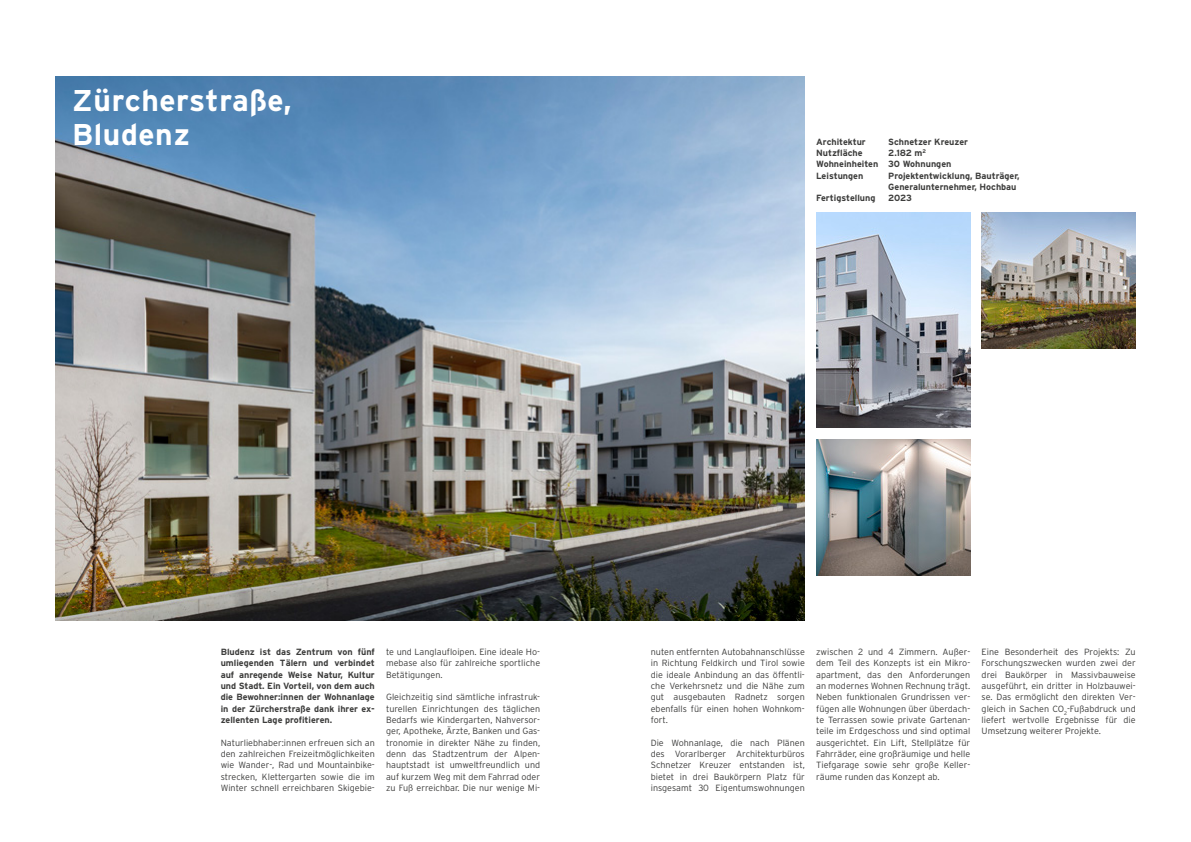
<style>
.page{position:relative;width:1191px;height:842px;background:#fff}
.page>*{position:absolute;margin:0;border:0;box-sizing:border-box;transform-origin:0 0}
.t1{font:700 30px/34px "Interstate";letter-spacing:.02em;color:#fff}
.t2{font:300 9px/11.3px "Interstate";color:#3c3c3b;text-align:justify}
.t3{font:700 9px/11.3px "Interstate";color:#3c3c3b}
</style>
<div class="page">
<img style="left:55px;top:77px;width:750px;height:544px">
<img style="left:816px;top:212px;width:154px;height:216px">
<img style="left:981px;top:212px;width:154px;height:136px">
<img style="left:816px;top:439px;width:154px;height:136px">
<h1 class="t1" style="left:72px;top:83px;width:221px">Zürcherstraße,<br>Bludenz</h1>
<p class="t3" style="left:816px;top:136px;width:51px">Architektur</p>
<p class="t3" style="left:888px;top:136px;width:81px">Schnetzer Kreuzer</p>
<p class="t3" style="left:816px;top:147px;width:48px">Nutzfläche</p>
<p class="t3" style="left:816px;top:147px;width:137px;text-indent:72px">2.182 m<sup>2<br></sup>Wohneinheiten 30 Wohnungen<br>Leistungen</p>
<p class="t3" style="left:888px;top:170px;width:133px">Projektentwicklung, Bauträger,<br>Generalunternehmer, Hochbau</p>
<p class="t3" style="left:816px;top:192px;width:61px">Fertigstellung</p>
<p class="t3" style="left:888px;top:192px;width:25px">2023</p>
<p class="t3" style="left:221px;top:646px;width:156px;text-align:justify">Bludenz ist das Zentrum von fünf umliegenden Tälern und verbindet auf anregende Weise Natur, Kultur und Stadt. Ein Vorteil, von dem auch die Bewohner:innen der Wohnanlage in der Zürcherstraße dank ihrer ex&shy;zellenten Lage profitieren.</p>
<p class="t2" style="left:221px;top:737px;width:156px">Naturliebhaber:innen erfreuen sich an den zahlreichen Freizeitmöglichkeiten wie Wander-, Rad und Mountainbike&shy;strecken, Klettergarten sowie die im Winter schnell erreichbaren Skigebie-</p>
<p class="t2" style="left:386px;top:646px;width:156px">te und Langlaufloipen. Eine ideale Ho&shy;mebase also für zahlreiche sportliche Betätigungen.</p>
<p class="t2" style="left:386px;top:691px;width:156px">Gleichzeitig sind sämtliche infrastruk&shy;turellen Einrichtungen des täglichen Bedarfs wie Kindergarten, Nahversor&shy;ger, Apotheke, Ärzte, Banken und Gas&shy;tronomie in direkter Nähe zu finden, denn das Stadtzentrum der Alpen&shy;hauptstadt ist umweltfreundlich und auf kurzem Weg mit dem Fahrrad oder zu Fuß erreichbar. Die nur wenige Mi-</p>
<p class="t2" style="left:651px;top:646px;width:156px">nuten entfernten Autobahnanschlüsse in Richtung Feldkirch und Tirol sowie die ideale Anbindung an das öffentli&shy;che Verkehrsnetz und die Nähe zum gut ausgebauten Radnetz sorgen ebenfalls für einen hohen Wohnkom&shy;fort.</p>
<p class="t2" style="left:651px;top:737px;width:156px">Die Wohnanlage, die nach Plänen des Vorarlberger Architekturbüros Schnetzer Kreuzer entstanden ist, bietet in drei Baukörpern Platz für insgesamt 30 Eigentumswohnungen</p>
<p class="t2" style="left:816px;top:646px;width:156px">zwischen 2 und 4 Zimmern. Außer&shy;dem Teil des Konzepts ist ein Mikro&shy;apartment, das den Anforderungen an modernes Wohnen Rechnung trägt.<br>Neben funktionalen Grundrissen ver&shy;fügen alle Wohnungen über überdach&shy;te Terrassen sowie private Gartenan&shy;teile im Erdgeschoss und sind optimal ausgerichtet. Ein Lift, Stellplätze für Fahrräder, eine großräumige und helle Tiefgarage sowie sehr große Keller&shy;räume runden das Konzept ab.</p>
<p class="t2" style="left:981px;top:646px;width:156px">Eine Besonderheit des Projekts: Zu Forschungszwecken wurden zwei der drei Baukörper in Massivbauweise ausgeführt, ein dritter in Holzbauwei&shy;se. Das ermöglicht den direkten Ver&shy;gleich in Sachen CO<sub>2</sub>-Fußabdruck und liefert wertvolle Ergebnisse für die Umsetzung weiterer Projekte.</p>
</div>
